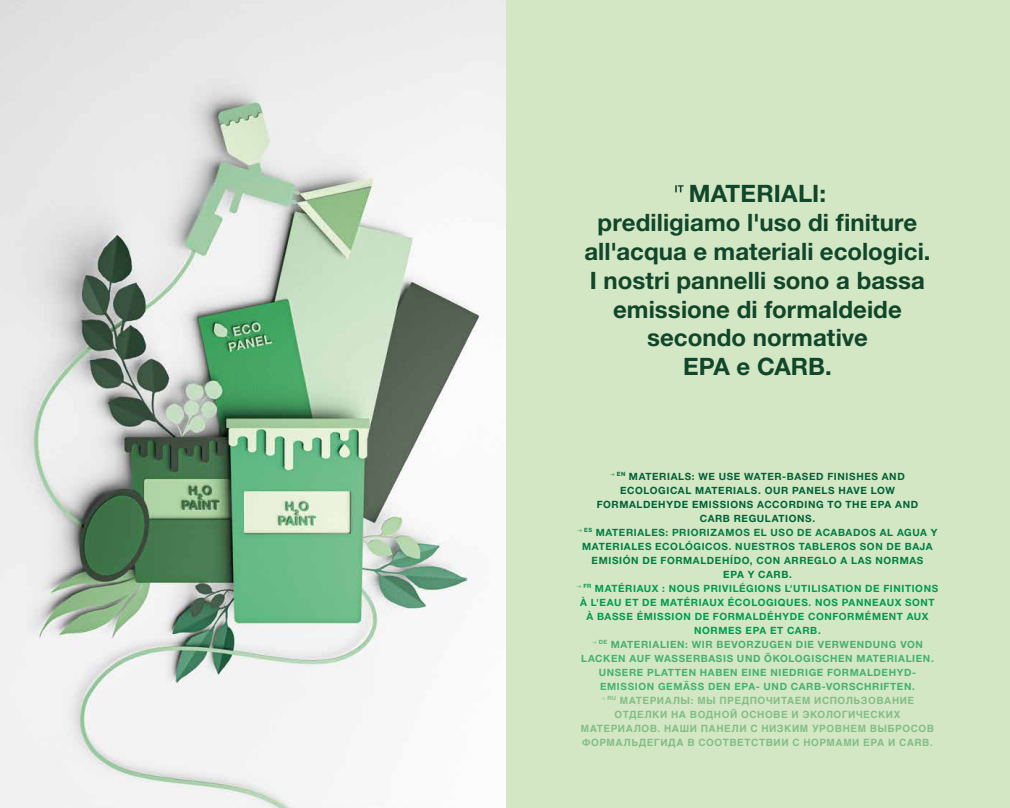
<style>
.page{position:relative;width:1010px;height:808px;background:#fff}
.page>*{position:absolute;margin:0;border:0;box-sizing:border-box;transform-origin:0 0}
.t1{font:700 24px/28.8px "Helvetica Neue LT Std";letter-spacing:.005em;color:#10462a;text-align:center}
.t2{font:700 10px/14px "Helvetica Neue LT Std";letter-spacing:.065em;color:#46b072;text-align:center}
.t3{font:700 10px/14px "Helvetica";letter-spacing:.055em;color:#82bd87;text-align:center}
.t4{font:700 10px/14px "Helvetica Neue LT Std";letter-spacing:.06em;color:#009b51;text-align:center}
.t5{font:700 10px/14px "Helvetica Neue LT Std";letter-spacing:.06em;color:#007e43;text-align:center}
.t6{font:700 10px/14px "Helvetica Neue LT Std";letter-spacing:.06em;color:#006137;text-align:center}
</style>
<div class="page">
<div style="left:505px;top:0;width:504px;height:808px;background:#d4e7c4"></div>
<img style="left:0;top:0;width:505px;height:808px">
<svg style="left:675px;top:185px;width:8px;height:7px"></svg>
<h1 class="t1" style="left:584px;top:179px;width:347px">MATERIALI:<br>prediligiamo l'uso di finiture all'acqua e materiali ecologici.<br>I nostri pannelli sono a bassa emissione di formaldeide secondo normative<br>EPA e CARB.</h1>
<p class="t6" style="left:596px;top:469px;width:323px"><sup>→</sup> <sup>EN</sup> MATERIALS: WE USE WATER-BASED FINISHES AND ECOLOGICAL MATERIALS. OUR PANELS HAVE LOW FORMALDEHYDE EMISSIONS ACCORDING TO THE EPA AND CARB REGULATIONS.</p>
<p class="t5" style="left:577px;top:525px;width:361px"><sup>→</sup> <sup>ES</sup> MATERIALES: PRIORIZAMOS EL USO DE ACABADOS AL AGUA Y MATERIALES ECOLÓGICOS. NUESTROS TABLEROS SON DE BAJA EMISIÓN DE FORMALDEHÍDO, CON ARREGLO A LAS NORMAS<br>EPA Y CARB.</p>
<p class="t4" style="left:576px;top:581px;width:363px"><sup>→</sup> <sup>FR</sup> MATÉRIAUX : NOUS PRIVILÉGIONS L'UTILISATION DE FINITIONS À L'EAU ET DE MATÉRIAUX ÉCOLOGIQUES. NOS PANNEAUX SONT À BASSE ÉMISSION DE FORMALDÉHYDE CONFORMÉMENT AUX NORMES EPA ET CARB.</p>
<p class="t2" style="left:581px;top:637px;width:354px"><sup>→</sup> <sup>DE</sup> MATERIALIEN: WIR BEVORZUGEN DIE VERWENDUNG VON LACKEN AUF WASSERBASIS UND ÖKOLOGISCHEN MATERIALIEN.<br>UNSERE PLATTEN HABEN EINE NIEDRIGE FORMALDEHYD-EMISSION GEMÄSS DEN EPA- UND CARB-VORSCHRIFTEN.</p>
<p class="t3" style="left:580px;top:693px;width:354px"><sup>→</sup> <sup>RU</sup> МАТЕРИАЛЫ: МЫ ПРЕДПОЧИТАЕМ ИСПОЛЬЗОВАНИЕ ОТДЕЛКИ НА ВОДНОЙ ОСНОВЕ И ЭКОЛОГИЧЕСКИХ МАТЕРИАЛОВ. НАШИ ПАНЕЛИ С НИЗКИМ УРОВНЕМ ВЫБРОСОВ ФОРМАЛЬДЕГИДА В СООТВЕТСТВИИ С НОРМАМИ EPA И CARB.</p>
</div>
